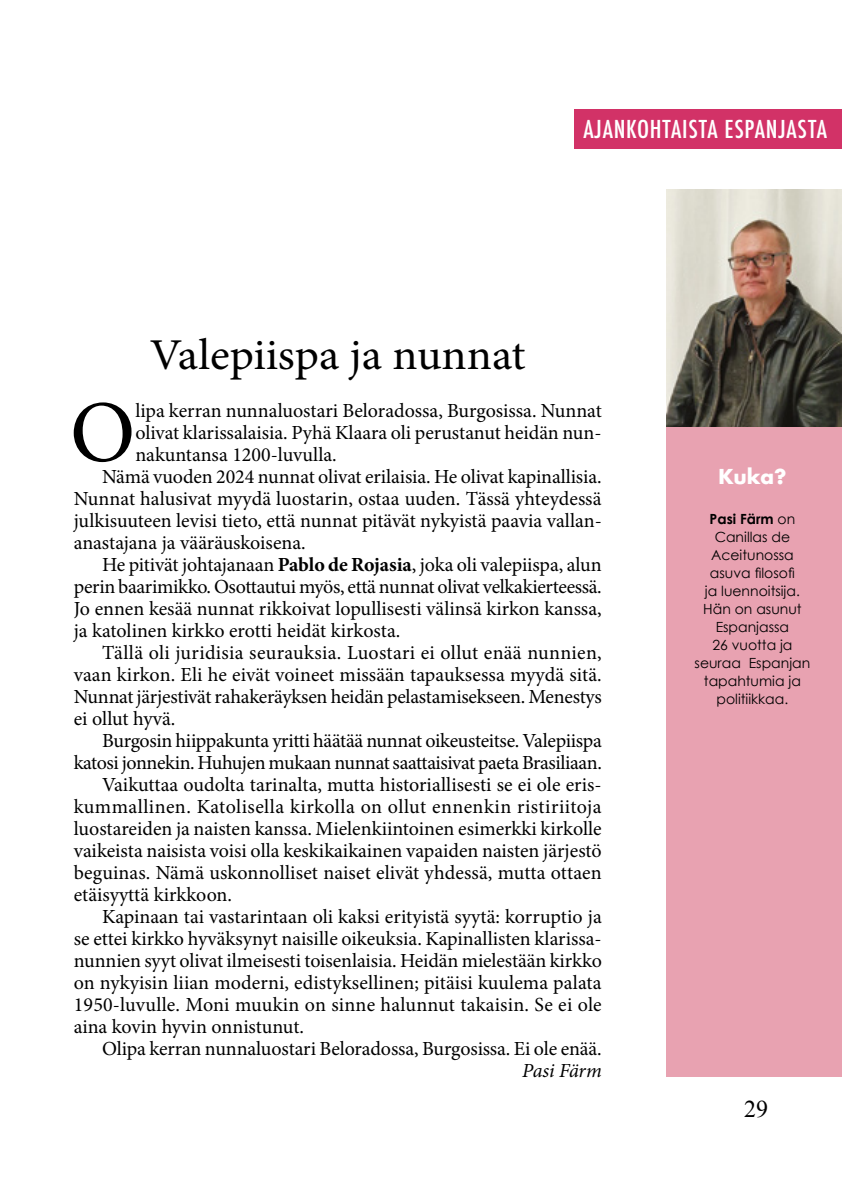
<style>
.page{position:relative;width:842px;height:1191px;background:#fff}
.page>*{position:absolute;margin:0;border:0;box-sizing:border-box;transform-origin:0 0}
.t1{font:87.6px "Minion Pro";color:#000}
.t2{font:44px "Minion Pro";color:#000;scale:1.05 1}
.t3{font:500 condensed 24px "Futura";letter-spacing:.03em;color:#fff;scale:1.05 1}
.t4{font:24px "Times New Roman";color:#000}
.t5{font:20px "Minion Pro";letter-spacing:-.005em;color:#000}
.t6{font:20px "Minion Pro";letter-spacing:.02em;color:#000}
.t7{font:20px "Minion Pro";letter-spacing:.015em;color:#000}
.t8{font:italic 20px "Minion Pro";letter-spacing:-.015em;color:#000}
.t9{font:700 20px "Futura";color:#fff}
.t10{font:14px/18px "Century Gothic";color:#000;text-align:center}
.s1{font-weight:700}
</style>
<div class="page">
<div style="left:666px;top:426px;width:176px;height:650px;background:#e8a2b1"></div>
<img style="left:666px;top:189px;width:176px;height:237px">
<div style="left:574px;top:109px;width:268px;height:39px;background:#d23267"></div>
<p class="t3" style="left:583px;top:113px;width:233px">AJANKOHTAISTA ESPANJASTA</p>
<h2 class="t2" style="left:150px;top:325px;width:359px">Valepiispa ja nunnat</h2>
<h1 class="t1" style="left:70px;top:374px;width:67px">O</h1>
<p class="t5" style="left:135px;top:397px;width:468px">lipa kerran nunnaluostari Beloradossa, Burgosissa. Nunnat</p>
<p class="t5" style="left:135px;top:419px;width:468px">olivat klarissalaisia. Pyhä Klaara oli perustanut heidän nun-</p>
<p class="t5" style="left:135px;top:441px;width:203px">nakuntansa 1200-luvulla.</p>
<p class="t5" style="left:102px;top:463px;width:501px">Nämä vuoden 2024 nunnat olivat erilaisia. He olivat kapinallisia.</p>
<p class="t5" style="left:74px;top:485px;width:529px">Nunnat halusivat myydä luostarin, ostaa uuden. Tässä yhteydessä</p>
<p class="t5" style="left:74px;top:507px;width:530px">julkisuuteen levisi tieto, että nunnat pitävät nykyistä paavia vallan-</p>
<p class="t5" style="left:74px;top:529px;width:234px">anastajana ja vääräuskoisena.</p>
<p class="t5" style="left:102px;top:551px;width:501px">He pitivät johtajanaan <span class="s1">Pablo de Rojasia</span>, joka oli valepiispa, alun</p>
<p class="t5" style="left:74px;top:573px;width:530px">perin baarimikko. Osottautui myös, että nunnat olivat velkakierteessä.</p>
<p class="t5" style="left:74px;top:595px;width:529px">Jo ennen kesää nunnat rikkoivat lopullisesti välinsä kirkon kanssa,</p>
<p class="t5" style="left:74px;top:617px;width:328px">ja katolinen kirkko erotti heidät kirkosta.</p>
<p class="t7" style="left:102px;top:639px;width:501px">Tällä oli juridisia seurauksia. Luostari ei ollut enää nunnien,</p>
<p class="t5" style="left:74px;top:661px;width:530px">vaan kirkon. Eli he eivät voineet missään tapauksessa myydä sitä.</p>
<p class="t5" style="left:74px;top:683px;width:530px">Nunnat järjestivät rahakeräyksen heidän pelastamisekseen. Menestys</p>
<p class="t5" style="left:74px;top:705px;width:103px">ei ollut hyvä.</p>
<p class="t5" style="left:102px;top:727px;width:501px">Burgosin hiippakunta yritti häätää nunnat oikeusteitse. Valepiispa</p>
<p class="t5" style="left:74px;top:749px;width:530px">katosi jonnekin. Huhujen mukaan nunnat saattaisivat paeta Brasiliaan.</p>
<p class="t5" style="left:102px;top:771px;width:501px">Vaikuttaa oudolta tarinalta, mutta historiallisesti se ei ole eris-</p>
<p class="t6" style="left:74px;top:793px;width:529px">kummallinen. Katolisella kirkolla on ollut ennenkin ristiriitoja</p>
<p class="t5" style="left:74px;top:815px;width:530px">luostareiden ja naisten kanssa. Mielenkiintoinen esimerkki kirkolle</p>
<p class="t5" style="left:74px;top:837px;width:529px">vaikeista naisista voisi olla keskikaikainen vapaiden naisten järjestö</p>
<p class="t5" style="left:74px;top:859px;width:530px">beguinas. Nämä uskonnolliset naiset elivät yhdessä, mutta ottaen</p>
<p class="t5" style="left:74px;top:881px;width:160px">etäisyyttä kirkkoon.</p>
<p class="t5" style="left:102px;top:903px;width:501px">Kapinaan tai vastarintaan oli kaksi erityistä syytä: korruptio ja</p>
<p class="t5" style="left:74px;top:925px;width:529px">se ettei kirkko hyväksynyt naisille oikeuksia. Kapinallisten klarissa-</p>
<p class="t5" style="left:74px;top:947px;width:530px">nunnien syyt olivat ilmeisesti toisenlaisia. Heidän mielestään kirkko</p>
<p class="t5" style="left:74px;top:969px;width:529px">on nykyisin liian moderni, edistyksellinen; pitäisi kuulema palata</p>
<p class="t5" style="left:74px;top:991px;width:530px">1950-luvulle. Moni muukin on sinne halunnut takaisin. Se ei ole</p>
<p class="t5" style="left:74px;top:1013px;width:232px">aina kovin hyvin onnistunut.</p>
<p class="t5" style="left:102px;top:1035px;width:501px">Olipa kerran nunnaluostari Beloradossa, Burgosissa. Ei ole enää.</p>
<p class="t8" style="left:522px;top:1057px;width:81px">Pasi Färm</p>
<p class="t9" style="left:718px;top:461px;width:70px">Kuka?</p>
<p class="t10" style="left:695px;top:510px;width:117px"><span class="s1">Pasi Färm</span> on<br>Canillas de<br>Aceitunossa asuva filosofi<br>ja luennoitsija.<br>Hän on asunut<br>Espanjassa<br>26 vuotta ja seuraa Espanjan tapahtumia ja politiikkaa.</p>
<p class="t4" style="left:744px;top:1092px;width:25px">29</p>
</div>
